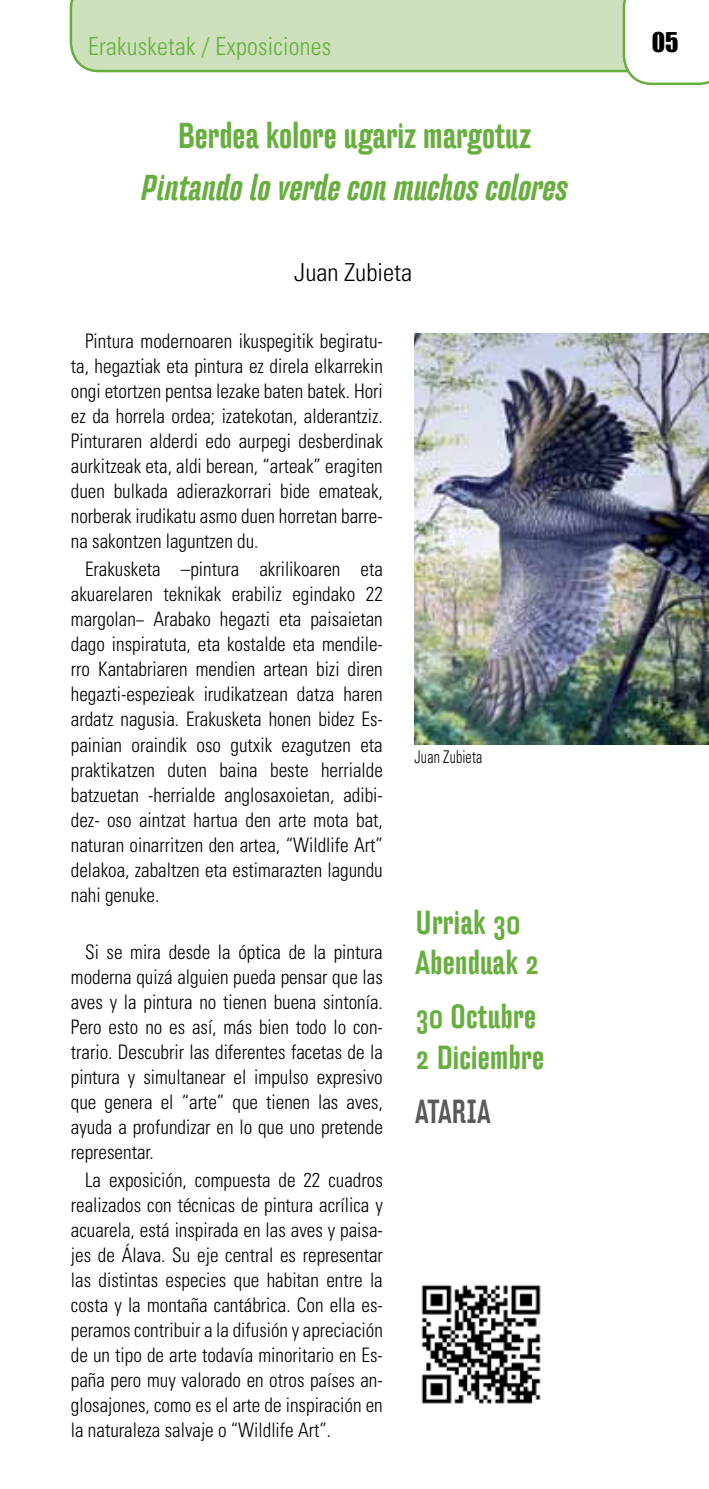
<style>
.page{position:relative;width:709px;height:1489px;background:#fff}
.page>*{position:absolute;margin:0;border:0;box-sizing:border-box;transform-origin:0 0}
.t1{font:italic 500 35px "Hydra";color:#67ae3e}
.t2{font:500 35px "Hydra";color:#67ae3e}
.t3{font:500 32.5px/40px "Hydra";letter-spacing:.01em;color:#67ae3e}
.t4{font:500 32.5px "Hydra";letter-spacing:.01em;color:#58595b;scale:.9 1}
.t5{font:300 condensed 25px "Univers LT Std";letter-spacing:.01em;color:#67ae3e}
.t6{font:25px "Impact";color:#000}
.t7{font:300 condensed 24.75px "Univers LT Std";color:#000}
.t8{font:300 condensed 20px/25px "Univers LT Std";color:#000;text-align:justify;scale:.96 1}
.t9{font:300 condensed 17.5px "Univers LT Std";letter-spacing:.01em;color:#000;scale:.8 1}
</style>
<div class="page">
<div style="left:70px;top:0;width:552px;height:72px;background:#cbe0bb"></div>
<svg style="left:622px;top:0;width:87px;height:85px"></svg>
<img style="left:414px;top:333px;width:295px;height:411px">
<img style="left:421px;top:1284px;width:120px;height:120px">
<p class="t5" style="left:88px;top:32px;width:245px">Erakusketak / Exposiciones</p>
<p class="t6" style="left:651px;top:23px;width:28px">05</p>
<h1 class="t2" style="left:178px;top:115px;width:355px">Berdea kolore ugariz margotuz</h1>
<h1 class="t1" style="left:141px;top:167px;width:428px">Pintando lo verde con muchos colores</h1>
<p class="t7" style="left:294px;top:257px;width:119px">Juan Zubieta</p>
<p class="t8" style="left:71px;top:328px;width:326px;text-indent:14px">Pintura modernoaren ikuspegitik begiratu&shy;ta, hegaztiak eta pintura ez direla elkarrekin ongi etortzen pentsa lezake baten batek. Hori ez da horrela ordea; izatekotan, alderantziz.<br>Pinturaren alderdi edo aurpegi desberdinak aurkitzeak eta, aldi berean, “arteak” eragiten duen bulkada adierazkorrari bide emateak, norberak irudikatu asmo duen horretan barre&shy;na sakontzen laguntzen du.</p>
<p class="t8" style="left:71px;top:557px;width:326px;text-indent:14px">Erakusketa –pintura akrilikoaren eta akuarelaren teknikak erabiliz egindako 22 margolan− Arabako hegazti eta paisaietan dago inspiratuta, eta kostalde eta mendile&shy;rro Kantabriaren mendien artean bizi diren hegazti-espezieak irudikatzean datza haren ardatz nagusia. Erakusketa honen bidez Es&shy;painian oraindik oso gutxik ezagutzen eta praktikatzen duten baina beste herrialde batzuetan -herrialde anglosaxoietan, adibi&shy;dez- oso aintzat hartua den arte mota bat, naturan oinarritzen den artea, “Wildlife Art” delakoa, zabaltzen eta estimarazten lagundu nahi genuke.</p>
<p class="t8" style="left:71px;top:939px;width:326px;text-indent:14px">Si se mira desde la óptica de la pintura moderna quizá alguien pueda pensar que las aves y la pintura no tienen buena sintonía.<br>Pero esto no es así, más bien todo lo con&shy;trario. Descubrir las diferentes facetas de la pintura y simultanear el impulso expresivo que genera el “arte” que tienen las aves, ayuda a profundizar en lo que uno pretende representar.</p>
<p class="t8" style="left:71px;top:1167px;width:326px;text-indent:14px">La exposición, compuesta de 22 cuadros realizados con técnicas de pintura acrílica y acuarela, está inspirada en las aves y paisa&shy;jes de Álava. Su eje central es representar las distintas especies que habitan entre la costa y la montaña cantábrica. Con ella es&shy;peramos contribuir a la difusión y apreciación de un tipo de arte todavía minoritario en Es&shy;paña pero muy valorado en otros países an&shy;glosajones, como es el arte de inspiración en la naturaleza salvaje o “Wildlife Art”.</p>
<p class="t9" style="left:414px;top:746px;width:86px">Juan Zubieta</p>
<h2 class="t3" style="left:415px;top:902px;width:125px">Urriak 30<br>Abenduak 2</h2>
<h2 class="t3" style="left:415px;top:997px;width:130px">30 Octubre<br>2 Diciembre</h2>
<h2 class="t4" style="left:415px;top:1091px;width:85px">ATARIA</h2>
</div>
